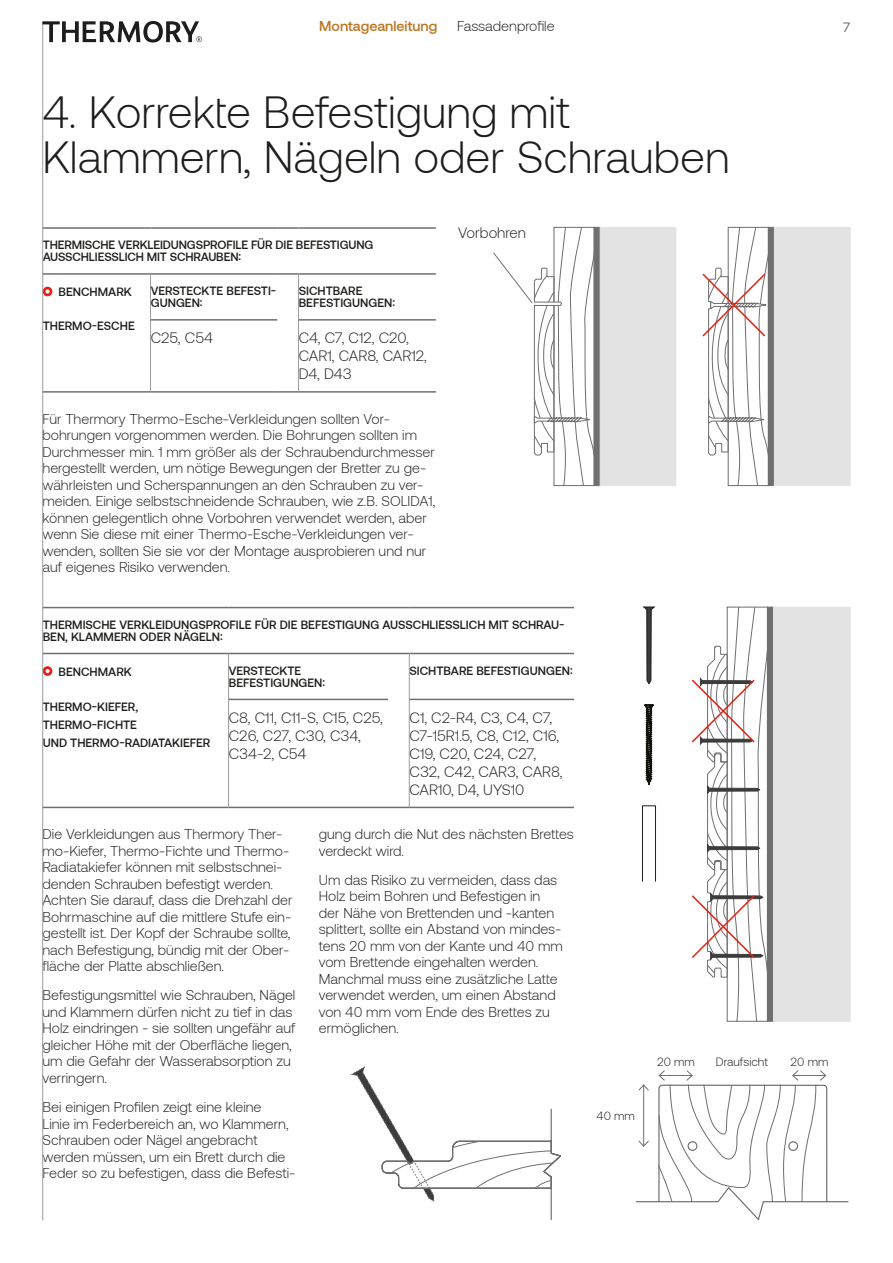
<style>
.page{position:relative;width:893px;height:1263px;background:#fff}
.page>*{position:absolute;margin:0;border:0;box-sizing:border-box;transform-origin:0 0}
.t1{font:300 45px/45px "Aeonik";color:#1d1d1b}
.t2{font:300 15px/18px "Aeonik";color:#1d1d1b}
.t3{font:300 14.25px/16.5px "Aeonik";color:#1d1d1b}
.t4{font:500 14.25px "Aeonik";color:#bc731e}
.t5{font:13.5px "Aeonik";color:#706f6f}
.t6{font:500 12px/12px "Aeonik";color:#1d1d1b}
.t7{font:300 12px "Aeonik";color:#1d1d1b}
</style>
<div class="page">
<svg style="left:635px;top:1070px;width:214px;height:150px"></svg>
<svg style="left:643px;top:607px;width:12px;height:77px"></svg>
<svg style="left:644px;top:704px;width:9px;height:81px"></svg>
<div style="left:642px;top:805px;width:14px;height:77px;border:1px solid #1d1d1b"></div>
<svg style="left:351px;top:1067px;width:210px;height:153px"></svg>
<hr style="left:150px;top:275px;width:1px;height:45px;background:#9d9d9c">
<hr style="left:298px;top:275px;width:1px;height:45px;background:#9d9d9c">
<hr style="left:150px;top:320px;width:1px;height:71px;background:#9d9d9c">
<hr style="left:298px;top:320px;width:1px;height:71px;background:#9d9d9c">
<hr style="left:151px;top:319px;width:126px;height:2px;background:#706f6f">
<hr style="left:299px;top:319px;width:137px;height:2px;background:#706f6f">
<hr style="left:43px;top:391px;width:108px;height:2px;background:#706f6f">
<hr style="left:151px;top:391px;width:126px;height:2px;background:#706f6f">
<hr style="left:277px;top:391px;width:21px;height:2px;background:#706f6f">
<hr style="left:298px;top:391px;width:138px;height:2px;background:#706f6f">
<hr style="left:43px;top:227px;width:108px;height:2px;background:#706f6f">
<hr style="left:151px;top:227px;width:126px;height:2px;background:#706f6f">
<hr style="left:277px;top:227px;width:21px;height:2px;background:#706f6f">
<hr style="left:298px;top:227px;width:138px;height:2px;background:#706f6f">
<hr style="left:43px;top:273px;width:108px;height:2px;background:#706f6f">
<hr style="left:151px;top:273px;width:126px;height:2px;background:#706f6f">
<hr style="left:277px;top:273px;width:21px;height:2px;background:#706f6f">
<hr style="left:298px;top:273px;width:138px;height:2px;background:#706f6f">
<svg style="left:43px;top:287px;width:9px;height:9px"></svg>
<hr style="left:228px;top:654px;width:1px;height:45px;background:#9d9d9c">
<hr style="left:409px;top:654px;width:1px;height:45px;background:#9d9d9c">
<hr style="left:228px;top:699px;width:1px;height:108px;background:#9d9d9c">
<hr style="left:409px;top:699px;width:1px;height:108px;background:#9d9d9c">
<hr style="left:229px;top:699px;width:159px;height:1px;background:#706f6f">
<hr style="left:409px;top:699px;width:165px;height:1px;background:#706f6f">
<hr style="left:43px;top:807px;width:186px;height:1px;background:#706f6f">
<hr style="left:229px;top:807px;width:159px;height:1px;background:#706f6f">
<svg style="left:388px;top:807px;width:21px;height:1px"></svg>
<hr style="left:409px;top:807px;width:165px;height:1px;background:#706f6f">
<hr style="left:43px;top:607px;width:186px;height:1px;background:#706f6f">
<hr style="left:229px;top:607px;width:159px;height:1px;background:#706f6f">
<svg style="left:388px;top:607px;width:21px;height:1px"></svg>
<hr style="left:409px;top:607px;width:165px;height:1px;background:#706f6f">
<hr style="left:43px;top:653px;width:186px;height:1px;background:#706f6f">
<hr style="left:229px;top:653px;width:159px;height:1px;background:#706f6f">
<svg style="left:388px;top:653px;width:21px;height:1px"></svg>
<hr style="left:409px;top:653px;width:165px;height:1px;background:#706f6f">
<svg style="left:43px;top:666px;width:9px;height:10px"></svg>
<div style="left:767px;top:607px;width:7px;height:414px;background:#706f6f"></div>
<div style="left:773px;top:607px;width:77px;height:414px;background:#e3e3e3"></div>
<svg style="left:691px;top:607px;width:76px;height:414px"></svg>
<div style="left:768px;top:227px;width:7px;height:259px;background:#706f6f;border:1px solid #706f6f"></div>
<div style="left:774px;top:227px;width:76px;height:259px;background:#e3e3e3"></div>
<svg style="left:702px;top:228px;width:67px;height:258px"></svg>
<svg style="left:594px;top:227px;width:6px;height:259px;fill:#706f6f"></svg>
<div style="left:600px;top:227px;width:76px;height:259px;background:#e3e3e3"></div>
<svg style="left:493px;top:228px;width:101px;height:258px"></svg>
<hr style="left:42px;top:21px;width:1px;height:1199px;background:#9d9d9c">
<svg style="left:43px;top:21px;width:159px;height:22px"></svg>
<p class="t4" style="left:319px;top:18px;width:119px">Montageanleitung</p>
<p class="t3" style="left:457px;top:18px;width:99px">Fassadenprofile</p>
<p class="t5" style="left:843px;top:20px;width:9px">7</p>
<h1 class="t1" style="left:43px;top:90px;width:689px">4. Korrekte Befestigung mit<br>Klammern, Nägeln oder Schrauben</h1>
<p class="t6" style="left:43px;top:239px;width:332px">THERMISCHE VERKLEIDUNGSPROFILE FÜR DIE BEFESTIGUNG<br>AUSSCHLIESSLICH MIT SCHRAUBEN:</p>
<p class="t6" style="left:59px;top:286px;width:75px">BENCHMARK</p>
<p class="t6" style="left:43px;top:319px;width:94px">THERMO-ESCHE</p>
<p class="t6" style="left:151px;top:285px;width:127px">VERSTECKTE BEFESTI-<br>GUNGEN:</p>
<p class="t6" style="left:299px;top:285px;width:98px">SICHTBARE<br>BEFESTIGUNGEN:</p>
<p class="t2" style="left:151px;top:329px;width:64px">C25, C54</p>
<p class="t2" style="left:299px;top:329px;width:130px">C4, C7, C12, C20,<br>CAR1, CAR8, CAR12,<br>D4, D43</p>
<p class="t3" style="left:43px;top:411px;width:394px">Für Thermory Thermo-Esche-Verkleidungen sollten Vor&shy;bohrungen vorgenommen werden. Die Bohrungen sollten im Durchmesser min. 1 mm größer als der Schraubendurchmesser hergestellt werden, um nötige Bewegungen der Bretter zu ge&shy;währleisten und Scherspannungen an den Schrauben zu ver&shy;meiden. Einige selbstschneidende Schrauben, wie z.B. SOLIDA1, können gelegentlich ohne Vorbohren verwendet werden, aber wenn Sie diese mit einer Thermo-Esche-Verkleidungen ver&shy;wenden, sollten Sie sie vor der Montage ausprobieren und nur auf eigenes Risiko verwenden.</p>
<p class="t2" style="left:458px;top:223px;width:69px">Vorbohren</p>
<p class="t6" style="left:43px;top:618px;width:523px">THERMISCHE VERKLEIDUNGSPROFILE FÜR DIE BEFESTIGUNG AUSSCHLIESSLICH MIT SCHRAU-<br>BEN, KLAMMERN ODER NÄGELN:</p>
<p class="t6" style="left:59px;top:666px;width:75px">BENCHMARK</p>
<p class="t6" style="left:43px;top:698px;width:169px;line-height:18px">THERMO-KIEFER,<br>THERMO-FICHTE<br>UND THERMO-RADIATAKIEFER</p>
<p class="t6" style="left:229px;top:664px;width:98px">VERSTECKTE<br>BEFESTIGUNGEN:</p>
<p class="t6" style="left:409px;top:664px;width:165px">SICHTBARE BEFESTIGUNGEN:</p>
<p class="t2" style="left:229px;top:708px;width:156px">C8, C11, C11-S, C15, C25,<br>C26, C27, C30, C34,<br>C34-2, C54</p>
<p class="t2" style="left:409px;top:708px;width:155px">C1, C2-R4, C3, C4, C7,<br>C7-15R1.5, C8, C12, C16,<br>C19, C20, C24, C27,<br>C32, C42, CAR3, CAR8,<br>CAR10, D4, UYS10</p>
<p class="t3" style="left:43px;top:826px;width:252px">Die Verkleidungen aus Thermory Ther&shy;mo-Kiefer, Thermo-Fichte und Thermo-Radiatakiefer können mit selbstschnei&shy;denden Schrauben befestigt werden.<br>Achten Sie darauf, dass die Drehzahl der Bohrmaschine auf die mittlere Stufe ein&shy;gestellt ist. Der Kopf der Schraube sollte, nach Befestigung, bündig mit der Ober&shy;fläche der Platte abschließen.</p>
<p class="t3" style="left:43px;top:987px;width:254px">Befestigungsmittel wie Schrauben, Nägel und Klammern dürfen nicht zu tief in das Holz eindringen - sie sollten ungefähr auf gleicher Höhe mit der Oberfläche liegen, um die Gefahr der Wasserabsorption zu verringern.</p>
<p class="t3" style="left:43px;top:1099px;width:255px">Bei einigen Profilen zeigt eine kleine<br>Linie im Federbereich an, wo Klammern, Schrauben oder Nägel angebracht werden müssen, um ein Brett durch die Feder so zu befestigen, dass die Befesti-</p>
<p class="t3" style="left:319px;top:826px;width:257px">gung durch die Nut des nächsten Brettes verdeckt wird.</p>
<p class="t3" style="left:319px;top:872px;width:245px">Um das Risiko zu vermeiden, dass das Holz beim Bohren und Befestigen in der Nähe von Brettenden und -kanten splittert, sollte ein Abstand von mindes&shy;tens 20 mm von der Kante und 40 mm vom Brettende eingehalten werden.<br>Manchmal muss eine zusätzliche Latte verwendet werden, um einen Abstand von 40 mm vom Ende des Brettes zu ermöglichen.</p>
<p class="t7" style="left:597px;top:1109px;width:40px">40 mm</p>
<p class="t7" style="left:657px;top:1055px;width:39px">20 mm</p>
<p class="t7" style="left:790px;top:1055px;width:39px">20 mm</p>
<p class="t7" style="left:716px;top:1055px;width:54px">Draufsicht</p>
</div>
